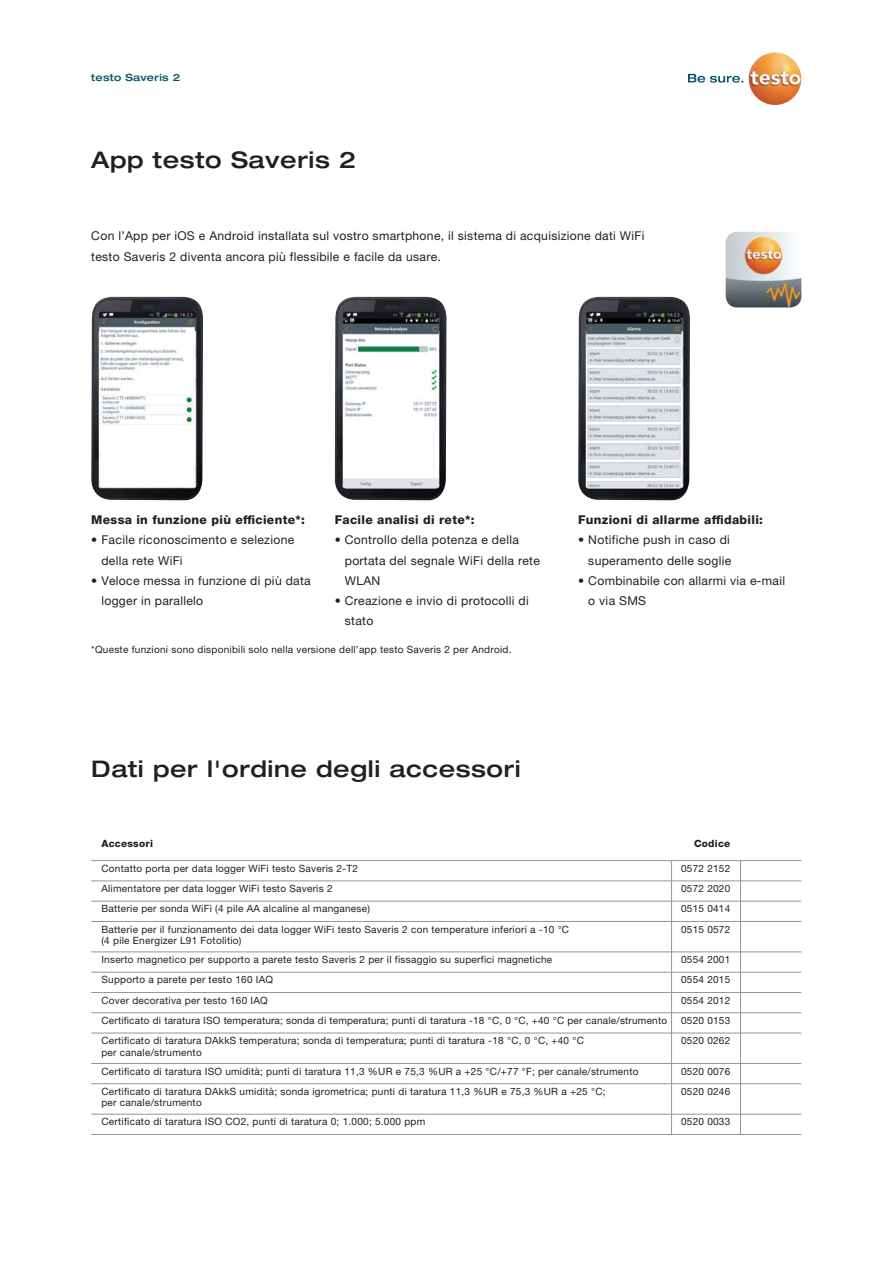
<style>
.page{position:relative;width:893px;height:1263px;background:#fff}
.page>*{position:absolute;margin:0;border:0;box-sizing:border-box;transform-origin:0 0}
.t1{font:500 expanded 22.95px "Helvetica Neue LTW1 G";letter-spacing:.025em;color:#231f20}
.t2{font:12.15px/20.1px "Helvetica Neue LTW1 G";letter-spacing:.025em;color:#231f20}
.t3{font:800 12.15px "Helvetica Neue LTW1 G";letter-spacing:.025em;color:#231f20}
.t4{font:10.05px/20.2px "Helvetica Neue LTW1 G";letter-spacing:.025em;color:#231f20}
.t5{font:800 10.05px "Helvetica Neue LTW1 G";letter-spacing:.025em;color:#231f20}
.t6{font:500 expanded 10.05px "Helvetica Neue LTW1 G";letter-spacing:.025em;color:#054f64}
</style>
<div class="page">
<svg style="left:688px;top:74px;width:55px;height:9px"></svg>
<img style="left:749px;top:52px;width:52px;height:53px;border-radius:50%">
<img style="left:726px;top:232px;width:75px;height:75px;border-radius:11px">
<img style="left:335px;top:297px;width:111px;height:203px">
<img style="left:343px;top:318px;width:96px;height:171px;border-radius:2px">
<img style="left:91px;top:297px;width:112px;height:203px">
<img style="left:99px;top:318px;width:96px;height:138px;border-radius:4px">
<img style="left:99px;top:454px;width:96px;height:31px;border-radius:4px">
<img style="left:578px;top:297px;width:112px;height:203px">
<img style="left:586px;top:318px;width:96px;height:171px;border-radius:4px">
<hr style="left:91px;top:860px;width:710px;height:1px;background:#939598">
<hr style="left:91px;top:901px;width:710px;height:1px;background:#939598">
<hr style="left:91px;top:881px;width:710px;height:1px;background:#939598">
<hr style="left:91px;top:921px;width:710px;height:1px;background:#939598">
<hr style="left:91px;top:952px;width:710px;height:1px;background:#939598">
<hr style="left:91px;top:972px;width:710px;height:1px;background:#939598">
<hr style="left:91px;top:1033px;width:710px;height:1px;background:#939598">
<hr style="left:91px;top:1063px;width:710px;height:1px;background:#939598">
<hr style="left:91px;top:1083px;width:710px;height:1px;background:#939598">
<svg style="left:671px;top:861px;width:1px;height:60px"></svg>
<hr style="left:671px;top:921px;width:1px;height:31px;background:#939598">
<hr style="left:671px;top:1013px;width:1px;height:50px;background:#939598">
<svg style="left:671px;top:1064px;width:1px;height:19px"></svg>
<hr style="left:671px;top:1084px;width:1px;height:30px;background:#939598">
<svg style="left:740px;top:861px;width:1px;height:60px"></svg>
<hr style="left:740px;top:921px;width:1px;height:31px;background:#939598">
<hr style="left:740px;top:1013px;width:1px;height:50px;background:#939598">
<svg style="left:740px;top:1064px;width:1px;height:19px"></svg>
<hr style="left:740px;top:1084px;width:1px;height:30px;background:#939598">
<hr style="left:91px;top:992px;width:710px;height:1px;background:#939598">
<hr style="left:91px;top:1012px;width:710px;height:1px;background:#939598">
<svg style="left:671px;top:953px;width:1px;height:59px"></svg>
<svg style="left:740px;top:953px;width:1px;height:59px"></svg>
<hr style="left:91px;top:1114px;width:710px;height:1px;background:#939598">
<hr style="left:91px;top:1134px;width:710px;height:1px;background:#939598">
<svg style="left:671px;top:1115px;width:1px;height:19px"></svg>
<svg style="left:740px;top:1115px;width:1px;height:19px"></svg>
<p class="t6" style="left:91px;top:74px;width:90px">testo Saveris 2</p>
<h1 class="t1" style="left:91px;top:152px;width:266px">App testo Saveris 2</h1>
<p class="t2" style="left:91px;top:227px;width:555px">Con l’App per iOS e Android installata sul vostro smartphone, il sistema di acquisizione dati WiFi testo Saveris 2 diventa ancora più flessibile e facile da usare.</p>
<p class="t3" style="left:91px;top:516px;width:215px">Messa in funzione più efficiente*:</p>
<p class="t2" style="left:101px;top:531px;width:194px;text-indent:-10px">• Facile riconoscimento e selezione della rete WiFi</p>
<p class="t2" style="left:101px;top:571px;width:211px;text-indent:-10px">• Veloce messa in funzione di più data logger in parallelo</p>
<p class="t3" style="left:335px;top:516px;width:141px">Facile analisi di rete*:</p>
<p class="t2" style="left:345px;top:531px;width:197px;text-indent:-10px">• Controllo della potenza e della portata del segnale WiFi della rete<br>WLAN</p>
<p class="t2" style="left:345px;top:591px;width:185px;text-indent:-10px">• Creazione e invio di protocolli di stato</p>
<p class="t4" style="left:91px;top:640px;width:422px">* Queste funzioni sono disponibili solo nella versione dell’app testo Saveris 2 per Android.</p>
<p class="t3" style="left:578px;top:516px;width:186px">Funzioni di allarme affidabili:</p>
<p class="t2" style="left:578px;top:531px;width:155px;text-align:right">• Notifiche push in caso di superamento delle soglie</p>
<p class="t2" style="left:588px;top:571px;width:198px;text-indent:-10px">• Combinabile con allarmi via e-mail o via SMS</p>
<h1 class="t1" style="left:91px;top:760px;width:431px">Dati per l'ordine degli accessori</h1>
<p class="t5" style="left:101px;top:840px;width:53px">Accessori</p>
<p class="t5" style="left:694px;top:840px;width:38px">Codice</p>
<p class="t4" style="left:681px;top:879px;width:51px">0572 2020</p>
<p class="t4" style="left:101px;top:859px;width:258px">Contatto porta per data logger WiFi testo Saveris 2-T2</p>
<p class="t4" style="left:101px;top:900px;width:469px">Batterie per sonda WiFi (4 pile AA alcaline al manganese)<br>Batterie per il funzionamento dei data logger WiFi testo Saveris 2 con temperature inferiori a -10 °C</p>
<p class="t4" style="left:101px;top:932px;width:452px;line-height:19px">(4 pile Energizer L91 Fotolitio)<br>Inserto magnetico per supporto a parete testo Saveris 2 per il fissaggio su superfici magnetiche</p>
<p class="t4" style="left:681px;top:859px;width:51px">0572 2152</p>
<p class="t4" style="left:681px;top:900px;width:51px">0515 0414<br>0515 0572</p>
<p class="t4" style="left:681px;top:950px;width:51px">0554 2001</p>
<p class="t4" style="left:101px;top:879px;width:233px">Alimentatore per data logger WiFi testo Saveris 2</p>
<p class="t4" style="left:101px;top:971px;width:173px">Supporto a parete per testo 160 IAQ</p>
<p class="t4" style="left:681px;top:971px;width:51px">0554 2015</p>
<p class="t4" style="left:101px;top:991px;width:168px">Cover decorativa per testo 160 IAQ</p>
<p class="t4" style="left:681px;top:991px;width:51px">0554 2012</p>
<p class="t4" style="left:101px;top:1011px;width:567px">Certificato di taratura ISO temperatura; sonda di temperatura; punti di taratura -18 °C, 0 °C, +40 °C per canale/strumento<br>Certificato di taratura DAkkS temperatura; sonda di temperatura; punti di taratura -18 °C, 0 °C, +40 °C</p>
<p class="t4" style="left:101px;top:1043px;width:539px;line-height:19px">per canale/strumento<br>Certificato di taratura ISO umidità; punti di taratura 11,3 %UR e 75,3 %UR a +25 °C/+77 °F; per canale/strumento</p>
<p class="t4" style="left:101px;top:1087px;width:506px;line-height:11.4px">Certificato di taratura DAkkS umidità; sonda igrometrica; punti di taratura 11,3 %UR e 75,3 %UR a +25 °C; per canale/strumento</p>
<p class="t4" style="left:681px;top:1011px;width:51px">0520 0153<br>0520 0262</p>
<p class="t4" style="left:681px;top:1062px;width:51px">0520 0076<br>0520 0246</p>
<p class="t4" style="left:101px;top:1113px;width:325px">Certificato di taratura ISO CO2, punti di taratura 0; 1.000; 5.000 ppm</p>
<p class="t4" style="left:681px;top:1113px;width:51px">0520 0033</p>
</div>
